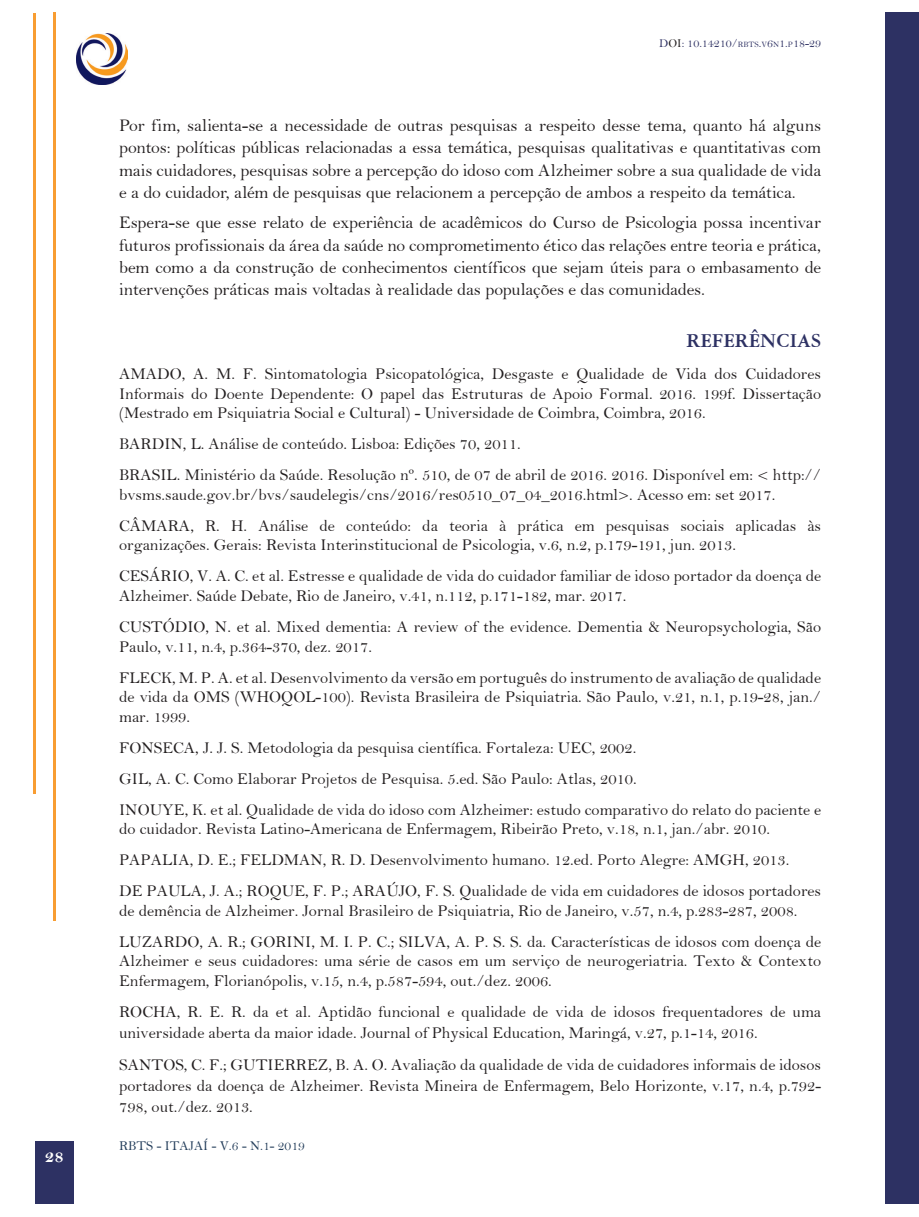
<style>
.page{position:relative;width:919px;height:1217px;background:#fff}
.page>*{position:absolute;margin:0;border:0;box-sizing:border-box;transform-origin:0 0}
.SUBTITULO{font:700 21px "American Garamond BT";color:#2d3163}
.t1{font:18px "Bell MT Bold";color:#fff}
.TEXTO{font:17.85px/22.2px "Bell";letter-spacing:-.01em;color:#231f20;text-align:justify}
.REFERÊNCIA{font:16.5px/19.5px "Bell";color:#231f20}
.t2{font:13.5px "Bell";color:#233d5a}
.t3{font:12px "Bell";color:#2e3163}
.s1{color:#231f20}
.s2{font-size:8.25px}
</style>
<div class="page">
<div style="left:35px;top:1140px;width:39px;height:63px;background:#2d3163"></div>
<div style="left:885px;top:13px;width:21px;height:1190px;background:#2d3163"></div>
<div style="left:906px;top:13px;width:12px;height:1190px;background:#2d3163"></div>
<hr style="left:53px;top:13px;width:3px;height:907px;background:#f89d32">
<hr style="left:33px;top:13px;width:2px;height:780px;background:#f89d32">
<img style="left:77px;top:33px;width:51px;height:52px">
<p class="t1" style="left:45px;top:1145px;width:21px">28</p>
<p class="t3" style="left:659px;top:36px;width:163px">D<span class="s1">OI</span>: 10.14210/<span class="s2">RBTS</span>.<span class="s2">V</span>6<span class="s2">N</span>1.<span class="s2">P</span>18-29</p>
<p class="TEXTO" style="left:119px;top:114px;width:703px">Por fim, salienta-se a necessidade de outras pesquisas a respeito desse tema, quanto há alguns pontos: políticas públicas relacionadas a essa temática, pesquisas qualitativas e quantitativas com mais cuidadores, pesquisas sobre a percepção do idoso com Alzheimer sobre a sua qualidade de vida e a do cuidador, além de pesquisas que relacionem a percepção de ambos a respeito da temática.</p>
<p class="TEXTO" style="left:119px;top:211px;width:703px">Espera-se que esse relato de experiência de acadêmicos do Curso de Psicologia possa incentivar futuros profissionais da área da saúde no comprometimento ético das relações entre teoria e prática, bem como a da construção de conhecimentos científicos que sejam úteis para o embasamento de intervenções práticas mais voltadas à realidade das populações e das comunidades.</p>
<p class="SUBTITULO" style="left:686px;top:328px;width:136px">REFERÊNCIAS</p>
<p class="REFERÊNCIA" style="left:119px;top:364px;width:703px;text-align:justify">AMADO, A. M. F. Sintomatologia Psicopatológica, Desgaste e Qualidade de Vida dos Cuidadores Informais do Doente Dependente: O papel das Estruturas de Apoio Formal. 2016. 199f. Dissertação (Mestrado em Psiquiatria Social e Cultural) - Universidade de Coimbra, Coimbra, 2016.</p>
<p class="REFERÊNCIA" style="left:119px;top:434px;width:403px">BARDIN, L. Análise de conteúdo. Lisboa: Edições 70, 2011.</p>
<p class="REFERÊNCIA" style="left:119px;top:465px;width:703px">BRASIL. Ministério da Saúde. Resolução nº. 510, de 07 de abril de 2016. 2016. Disponível em: &lt; http:// bvsms.saude.gov.br/bvs/saudelegis/cns/2016/res0510_07_04_2016.html&gt;. Acesso em: set 2017.</p>
<p class="REFERÊNCIA" style="left:119px;top:515px;width:703px">CÂMARA, R. H. Análise de conteúdo: da teoria à prática em pesquisas sociais aplicadas às organizações. Gerais: Revista Interinstitucional de Psicologia, v.6, n.2, p.179-191, jun. 2013.</p>
<p class="REFERÊNCIA" style="left:119px;top:566px;width:703px">CESÁRIO, V. A. C. et al. Estresse e qualidade de vida do cuidador familiar de idoso portador da doença de<br>Alzheimer. Saúde Debate, Rio de Janeiro, v.41, n.112, p.171-182, mar. 2017.</p>
<p class="REFERÊNCIA" style="left:119px;top:616px;width:703px">CUSTÓDIO, N. et al. Mixed dementia: A review of the evidence. Dementia &amp; Neuropsychologia, São<br>Paulo, v.11, n.4, p.364-370, dez. 2017.</p>
<p class="REFERÊNCIA" style="left:119px;top:667px;width:703px;text-align:justify">FLECK, M. P. A. et al. Desenvolvimento da versão em português do instrumento de avaliação de qualidade de vida da OMS (WHOQOL-100). Revista Brasileira de Psiquiatria. São Paulo, v.21, n.1, p.19-28, jan./ mar. 1999.</p>
<p class="REFERÊNCIA" style="left:119px;top:737px;width:518px">FONSECA, J. J. S. Metodologia da pesquisa científica. Fortaleza: UEC, 2002.</p>
<p class="REFERÊNCIA" style="left:119px;top:768px;width:519px">GIL, A. C. Como Elaborar Projetos de Pesquisa. 5.ed. São Paulo: Atlas, 2010.</p>
<p class="REFERÊNCIA" style="left:119px;top:799px;width:703px">INOUYE, K. et al. Qualidade de vida do idoso com Alzheimer: estudo comparativo do relato do paciente e do cuidador. Revista Latino-Americana de Enfermagem, Ribeirão Preto, v.18, n.1, jan./abr. 2010.</p>
<p class="REFERÊNCIA" style="left:119px;top:849px;width:671px">PAPALIA, D. E.; FELDMAN, R. D. Desenvolvimento humano. 12.ed. Porto Alegre: AMGH, 2013.</p>
<p class="REFERÊNCIA" style="left:119px;top:880px;width:703px">DE PAULA, J. A.; ROQUE, F. P.; ARAÚJO, F. S. Qualidade de vida em cuidadores de idosos portadores de demência de Alzheimer. Jornal Brasileiro de Psiquiatria, Rio de Janeiro, v.57, n.4, p.283-287, 2008.</p>
<p class="REFERÊNCIA" style="left:119px;top:931px;width:703px;text-align:justify">LUZARDO, A. R.; GORINI, M. I. P. C.; SILVA, A. P. S. S. da. Características de idosos com doença de Alzheimer e seus cuidadores: uma série de casos em um serviço de neurogeriatria. Texto &amp; Contexto Enfermagem, Florianópolis, v.15, n.4, p.587-594, out./dez. 2006.</p>
<p class="REFERÊNCIA" style="left:119px;top:1000px;width:703px;line-height:21px">ROCHA, R. E. R. da et al. Aptidão funcional e qualidade de vida de idosos frequentadores de uma universidade aberta da maior idade. Journal of Physical Education, Maringá, v.27, p.1-14, 2016.</p>
<p class="REFERÊNCIA" style="left:119px;top:1054px;width:703px;line-height:21px;text-align:justify">SANTOS, C. F.; GUTIERREZ, B. A. O. Avaliação da qualidade de vida de cuidadores informais de idosos portadores da doença de Alzheimer. Revista Mineira de Enfermagem, Belo Horizonte, v.17, n.4, p.792- 798, out./dez. 2013.</p>
<p class="t2" style="left:119px;top:1137px;width:187px">RBTS - ITAJAÍ - V.6 - N.1- 2019</p>
</div>
